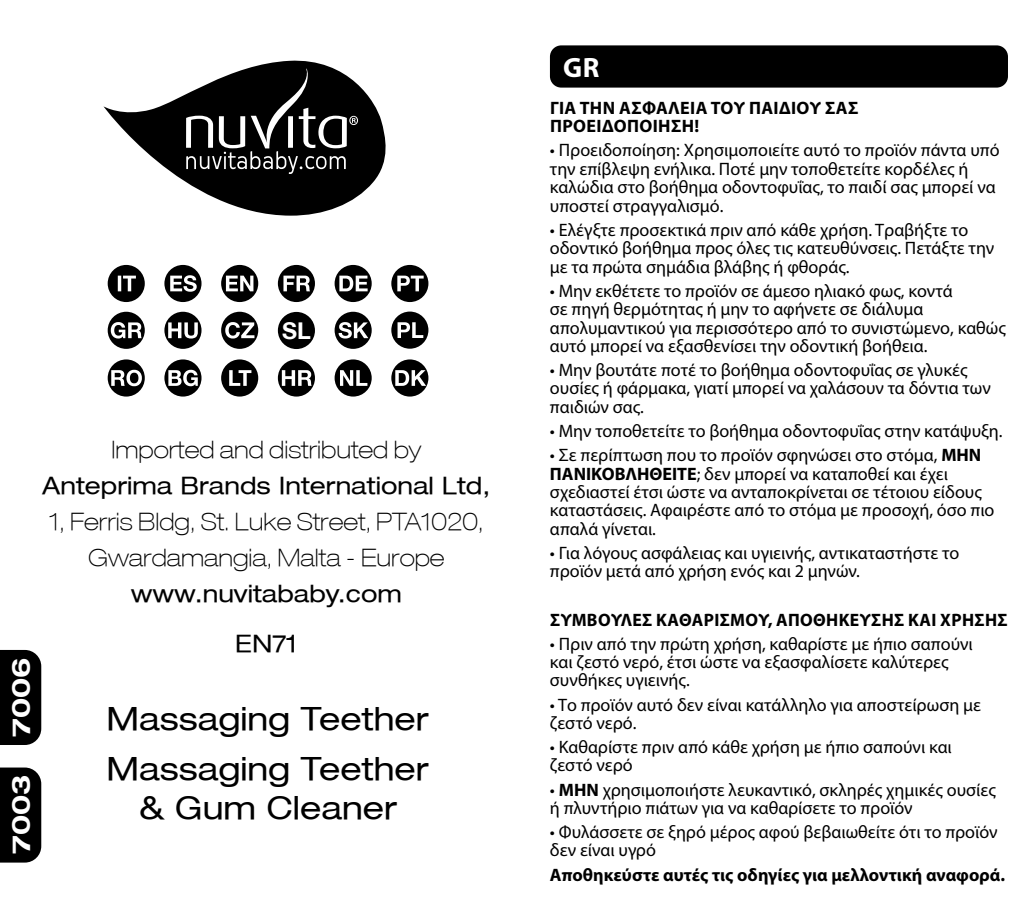
<style>
.page{position:relative;width:1032px;height:908px;background:#fff}
.page>*{position:absolute;margin:0;border:0;box-sizing:border-box;transform-origin:0 0}
.t1{font:expanded 32px/49.6px "Helvetica Neue LT";color:#000}
.t2{font:700 28px "Myriad Pro";color:#fff}
.t3{font:700 expanded 24.8px "Helvetica Neue LT";color:#fff}
.t4{font:100 expanded 24px/36px "Helvetica Neue LT";color:#000;text-align:center}
.t5{font:expanded 24px/49.6px "Helvetica Neue LT";color:#000;text-align:center}
.t6{font:700 23.2px "Helvetica Neue LT";color:#fff}
.t7{font:18px/18.4px "Myriad Pro";color:#000}
.t8{font:700 18px/18.4px "Myriad Pro";letter-spacing:.02em;color:#000}
.t9{font:700 18px "Myriad Pro";color:#000}
.s1{font-weight:700}
</style>
<div class="page">
<svg style="left:103px;top:60px;width:283px;height:156px"></svg>
<svg style="left:186px;top:68px;width:172px;height:106px"></svg>
<div style="left:108px;top:265px;width:37px;height:37px;background:#000;border-radius:50%"></div>
<svg style="left:118px;top:275px;width:18px;height:16px"></svg>
<div style="left:335px;top:265px;width:37px;height:37px;background:#000;border-radius:50%"></div>
<svg style="left:339px;top:275px;width:29px;height:16px"></svg>
<div style="left:221px;top:265px;width:37px;height:37px;background:#000;border-radius:50%"></div>
<svg style="left:226px;top:275px;width:27px;height:16px"></svg>
<div style="left:108px;top:311px;width:37px;height:38px;background:#000;border-radius:50%"></div>
<svg style="left:111px;top:322px;width:31px;height:16px"></svg>
<div style="left:164px;top:265px;width:37px;height:37px;background:#000;border-radius:50%"></div>
<svg style="left:170px;top:275px;width:27px;height:16px"></svg>
<div style="left:391px;top:265px;width:37px;height:37px;background:#000;border-radius:50%"></div>
<svg style="left:397px;top:275px;width:27px;height:16px"></svg>
<div style="left:278px;top:265px;width:37px;height:37px;background:#000;border-radius:50%"></div>
<svg style="left:283px;top:275px;width:27px;height:16px"></svg>
<div style="left:221px;top:311px;width:37px;height:38px;background:#000;border-radius:50%"></div>
<svg style="left:225px;top:322px;width:29px;height:16px"></svg>
<div style="left:335px;top:311px;width:37px;height:38px;background:#000;border-radius:50%"></div>
<svg style="left:339px;top:322px;width:29px;height:16px"></svg>
<div style="left:221px;top:359px;width:37px;height:37px;background:#000;border-radius:50%"></div>
<svg style="left:229px;top:370px;width:22px;height:15px"></svg>
<div style="left:278px;top:359px;width:37px;height:37px;background:#000;border-radius:50%"></div>
<svg style="left:282px;top:370px;width:30px;height:15px"></svg>
<div style="left:335px;top:359px;width:37px;height:37px;background:#000;border-radius:50%"></div>
<svg style="left:340px;top:370px;width:27px;height:15px"></svg>
<div style="left:391px;top:359px;width:37px;height:37px;background:#000;border-radius:50%"></div>
<svg style="left:395px;top:370px;width:31px;height:15px"></svg>
<div style="left:108px;top:359px;width:37px;height:37px;background:#000;border-radius:50%"></div>
<svg style="left:111px;top:369px;width:31px;height:17px"></svg>
<div style="left:164px;top:359px;width:37px;height:37px;background:#000;border-radius:50%"></div>
<svg style="left:168px;top:369px;width:30px;height:17px"></svg>
<div style="left:391px;top:311px;width:37px;height:37px;background:#000;border-radius:50%"></div>
<svg style="left:397px;top:322px;width:26px;height:16px"></svg>
<div style="left:164px;top:311px;width:37px;height:38px;background:#000;border-radius:50%"></div>
<svg style="left:168px;top:322px;width:30px;height:16px"></svg>
<div style="left:278px;top:312px;width:37px;height:37px;background:#000;border-radius:50%"></div>
<div style="left:0;top:767px;width:41px;height:95px;background:#000"></div>
<div style="left:0;top:649px;width:41px;height:95px;background:#000"></div>
<div style="left:550px;top:45px;width:458px;height:43px;background:#000;border-radius:11px"></div>
<p class="t6" style="left:282px;top:316px;width:30px">SL</p>
<h3 class="t3" style="left:5px;top:736px;width:81px;rotate:-90deg">7006</h3>
<h3 class="t3" style="left:5px;top:853px;width:81px;rotate:-90deg">7003</h3>
<h3 class="t4" style="left:111px;top:431px;width:311px">Imported and distributed by</h3>
<h3 class="t5" style="left:42px;top:460px;width:450px">Anteprima Brands International Ltd,</h3>
<h3 class="t4" style="left:49px;top:503px;width:436px">1, Ferris Bldg, St. Luke Street, PTA1020,<br>Gwardamangia, Malta - Europe</h3>
<h3 class="t5" style="left:131px;top:568px;width:273px">www.nuvitababy.com<br>EN71</h3>
<h1 class="t1" style="left:106px;top:693px;width:324px">Massaging Teether<br>Massaging Teether</h1>
<h1 class="t1" style="left:138px;top:781px;width:261px">&amp; Gum Cleaner</h1>
<h2 class="t2" style="left:563px;top:49px;width:38px">GR</h2>
<p class="t8" style="left:550px;top:98px;width:310px">ΓΙΑ ΤΗΝ ΑΣΦΆΛΕΙΑ ΤΟΥ ΠΑΙΔΙΟΎ ΣΑΣ<br>ΠΡΟΕΙΔΟΠΟΙΗΣΗ!</p>
<p class="t7" style="left:550px;top:141px;width:451px">• Προειδοποίηση: Χρησιμοποιείτε αυτό το προϊόν πάντα υπό την επίβλεψη ενήλικα. Ποτέ μην τοποθετείτε κορδέλες ή καλώδια στο βοήθημα οδοντοφυΐας, το παιδί σας μπορεί να υποστεί στραγγαλισμό.</p>
<p class="t7" style="left:550px;top:220px;width:446px">• Ελέγξτε προσεκτικά πριν από κάθε χρήση. Τραβήξτε το οδοντικό βοήθημα προς όλες τις κατευθύνσεις. Πετάξτε την με τα πρώτα σημάδια βλάβης ή φθοράς.</p>
<p class="t7" style="left:550px;top:281px;width:457px">• Μην εκθέτετε το προϊόν σε άμεσο ηλιακό φως, κοντά<br>σε πηγή θερμότητας ή μην το αφήνετε σε διάλυμα απολυμαντικού για περισσότερο από το συνιστώμενο, καθώς αυτό μπορεί να εξασθενίσει την οδοντική βοήθεια.</p>
<p class="t7" style="left:550px;top:360px;width:442px">• Μην βουτάτε ποτέ το βοήθημα οδοντοφυΐας σε γλυκές ουσίες ή φάρμακα, γιατί μπορεί να χαλάσουν τα δόντια των παιδιών σας.</p>
<p class="t7" style="left:550px;top:421px;width:454px">• Μην τοποθετείτε το βοήθημα οδοντοφυΐας στην κατάψυξη.</p>
<p class="t7" style="left:550px;top:445px;width:446px">• Σε περίπτωση που το προϊόν σφηνώσει στο στόμα, <span class="s1">ΜΗΝ ΠΑΝΙΚΟΒΛΗΘΕΙΤΕ</span>; δεν μπορεί να καταποθεί και έχει σχεδιαστεί έτσι ώστε να ανταποκρίνεται σε τέτοιου είδους καταστάσεις. Αφαιρέστε από το στόμα με προσοχή, όσο πιο απαλά γίνεται.</p>
<p class="t7" style="left:550px;top:543px;width:411px">• Για λόγους ασφάλειας και υγιεινής, αντικαταστήστε το προϊόν μετά από χρήση ενός και 2 μηνών.</p>
<p class="t8" style="left:550px;top:609px;width:459px">ΣΥΜΒΟΥΛΈΣ ΚΑΘΑΡΙΣΜΟΎ, ΑΠΟΘΉΚΕΥΣΗΣ ΚΑΙ ΧΡΉΣΗΣ</p>
<p class="t7" style="left:550px;top:633px;width:424px">• Πριν από την πρώτη χρήση, καθαρίστε με ήπιο σαπούνι και ζεστό νερό, έτσι ώστε να εξασφαλίσετε καλύτερες συνθήκες υγιεινής.</p>
<p class="t7" style="left:550px;top:694px;width:433px">• Το προϊόν αυτό δεν είναι κατάλληλο για αποστείρωση με ζεστό νερό.</p>
<p class="t7" style="left:550px;top:737px;width:403px">• Καθαρίστε πριν από κάθε χρήση με ήπιο σαπούνι και ζεστό νερό</p>
<p class="t7" style="left:550px;top:779px;width:447px">• <span class="s1">ΜΗΝ</span> χρησιμοποιήστε λευκαντικό, σκληρές χημικές ουσίες ή πλυντήριο πιάτων για να καθαρίσετε το προϊόν</p>
<p class="t7" style="left:550px;top:822px;width:449px">• Φυλάσσετε σε ξηρό μέρος αφού βεβαιωθείτε ότι το προϊόν δεν είναι υγρό</p>
<p class="t9" style="left:550px;top:862px;width:457px">Αποθηκεύστε αυτές τις οδηγίες για μελλοντική αναφορά.</p>
</div>
